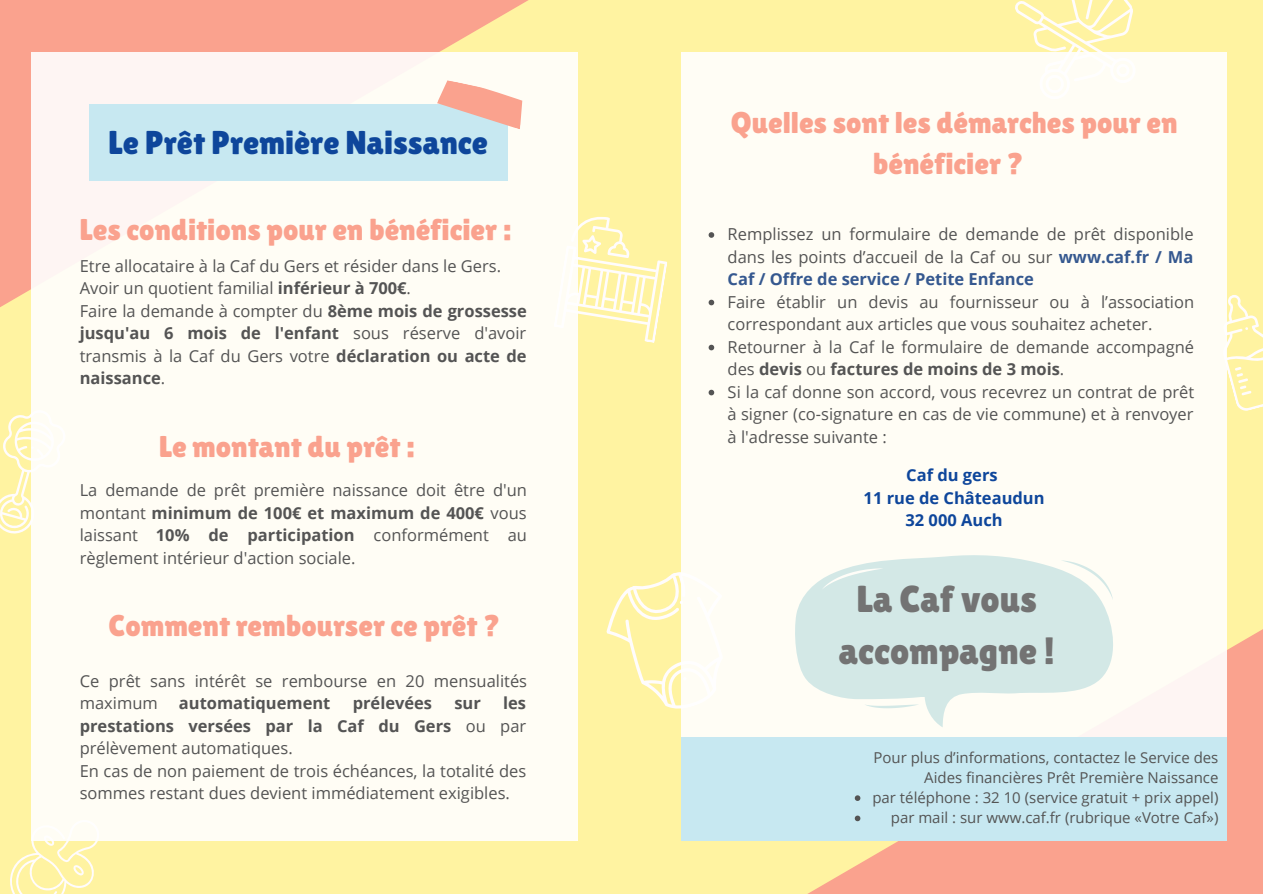
<style>
.page{position:relative;width:1263px;height:894px;background:#fff}
.page>*{position:absolute;margin:0;border:0;box-sizing:border-box;transform-origin:0 0}
.t1{font:37.5px/51.8px "Lilita One";color:#737373;text-align:center}
.t2{font:33px "Lilita One";color:#0e469b}
.t3{font:30px/41.5px "Lilita One";color:#faa28e;text-align:center}
.t4{font:16.5px/22.5px "Open Sans";color:#545454}
.t5{font:700 16.5px/22.5px "Open Sans";color:#545454;text-align:justify}
.t6{font:700 16.5px "Open Sans";color:#0e469b}
.t7{font:15px "Open Sans";color:#545454}
.s1{font-weight:700}
.s2{font-weight:400}
.s3{font-weight:700;color:#35588f}
</style>
<div class="page">
<div style="left:0;top:0;width:1263px;height:893px;background:#fff3a1"></div>
<svg style="left:681px;top:629px;width:582px;height:264px;fill:#faa28e"></svg>
<svg style="left:0;top:0;width:578px;height:522px;fill:#faa28e"></svg>
<svg style="left:606px;top:572px;width:75px;height:137px"></svg>
<svg style="left:1015px;top:0;width:118px;height:52px"></svg>
<svg style="left:1227px;top:295px;width:36px;height:116px"></svg>
<div style="left:681px;top:101px;width:546px;height:691px;background:#fffdf5"></div>
<div style="left:681px;top:52px;width:546px;height:49px;background:#fffdf5"></div>
<svg style="left:577px;top:212px;width:90px;height:131px"></svg>
<svg style="left:10px;top:818px;width:91px;height:75px"></svg>
<svg style="left:0;top:396px;width:32px;height:151px"></svg>
<div style="left:32px;top:792px;width:545px;height:48px;background:#fffdf5"></div>
<div style="left:32px;top:101px;width:545px;height:691px;background:#fffdf5"></div>
<div style="left:32px;top:52px;width:545px;height:49px;background:#fef5f3"></div>
<div style="left:89px;top:104px;width:419px;height:76px;background:#c7e8f1"></div>
<svg style="left:437px;top:80px;width:86px;height:49px"></svg>
<div style="left:682px;top:737px;width:545px;height:103px;background:#c7e8f1"></div>
<svg style="left:795px;top:555px;width:318px;height:172px;fill:#d3e8e6"></svg>
<svg style="left:864px;top:704px;width:55px;height:4px"></svg>
<svg style="left:1061px;top:560px;width:52px;height:40px"></svg>
<svg style="left:822px;top:568px;width:61px;height:21px"></svg>
<svg style="left:855px;top:795px;width:5px;height:5px"></svg>
<svg style="left:855px;top:815px;width:5px;height:6px"></svg>
<svg style="left:709px;top:232px;width:5px;height:6px"></svg>
<svg style="left:709px;top:299px;width:5px;height:6px"></svg>
<svg style="left:709px;top:344px;width:5px;height:6px"></svg>
<svg style="left:709px;top:389px;width:5px;height:6px"></svg>
<p class="t2" style="left:109px;top:124px;width:381px">Le Prêt Première Naissance</p>
<p class="t3" style="left:80px;top:208px;width:433px">Les conditions pour en bénéficier :</p>
<p class="t4" style="left:80px;top:254px;width:423px">Etre allocataire à la Caf du Gers et résider dans le Gers.</p>
<p class="t4" style="left:80px;top:276px;width:333px">Avoir un quotient familial <span class="s1">inférieur à 700€</span>.</p>
<p class="t5" style="left:80px;top:299px;width:449px"><span class="s2">Faire la demande à compter du</span> 8ème mois de grossesse jusqu'au 6 mois de l'enfant <span class="s2">sous réserve d'avoir transmis à la Caf du Gers votre</span> déclaration ou acte de naissance<span class="s2">.</span></p>
<p class="t3" style="left:159px;top:426px;width:257px">Le montant du prêt :</p>
<p class="t4" style="left:80px;top:478px;width:449px;text-align:justify">La demande de prêt première naissance doit être d'un montant <span class="s1">minimum de 100€ et maximum de 400€</span> vous laissant <span class="s1">10% de participation</span> conformément au règlement intérieur d'action sociale.</p>
<p class="t3" style="left:109px;top:604px;width:394px">Comment rembourser ce prêt ?</p>
<p class="t4" style="left:80px;top:669px;width:449px">Ce prêt sans intérêt se rembourse en 20 mensualités maximum</p>
<p class="t5" style="left:179px;top:691px;width:153px">automatiquement</p>
<p class="t5" style="left:353px;top:691px;width:81px">prélevées</p>
<p class="t5" style="left:454px;top:691px;width:28px">sur</p>
<p class="t5" style="left:80px;top:691px;width:448px;text-indent:423px">les prestations versées par la Caf du Gers <span class="s2">ou par prélèvement automatiques.</span></p>
<p class="t4" style="left:80px;top:759px;width:448px">En cas de non paiement de trois échéances, la totalité des sommes restant dues devient immédiatement exigibles.</p>
<p class="t3" style="left:731px;top:101px;width:448px">Quelles sont les démarches pour en bénéficier ?</p>
<p class="t4" style="left:728px;top:222px;width:467px;text-align:justify">Remplissez un formulaire de demande de prêt disponible dans les points d’accueil de la Caf ou sur <span class="s3">www.caf.fr / Ma Caf / Offre de service / Petite Enfance</span></p>
<p class="t4" style="left:728px;top:290px;width:468px">Faire établir un devis au fournisseur ou à l’association correspondant aux articles que vous souhaitez acheter.</p>
<p class="t4" style="left:728px;top:335px;width:468px">Retourner à la Caf le formulaire de demande accompagné des <span class="s1">devis</span> ou <span class="s1">factures de moins de 3 mois</span>.</p>
<p class="t4" style="left:728px;top:380px;width:468px;text-align:justify">Si la caf donne son accord, vous recevrez un contrat de prêt à signer (co-signature en cas de vie commune) et à renvoyer à l'adresse suivante :</p>
<p class="t6" style="left:906px;top:463px;width:93px">Caf du gers</p>
<p class="t6" style="left:864px;top:486px;width:182px">11 rue de Châteaudun</p>
<p class="t6" style="left:905px;top:508px;width:99px">32 000 Auch</p>
<p class="t1" style="left:839px;top:572px;width:218px">La Caf vous accompagne !</p>
<p class="t7" style="left:873px;top:746px;width:346px">Pour plus d’informations, contactez le Service des</p>
<p class="t7" style="left:924px;top:766px;width:296px">Aides financières Prêt Première Naissance</p>
<p class="t7" style="left:872px;top:787px;width:347px">par téléphone : 32 10 (service gratuit + prix appel)</p>
<p class="t7" style="left:891px;top:807px;width:329px">par mail : sur www.caf.fr (rubrique «Votre Caf»)</p>
</div>
